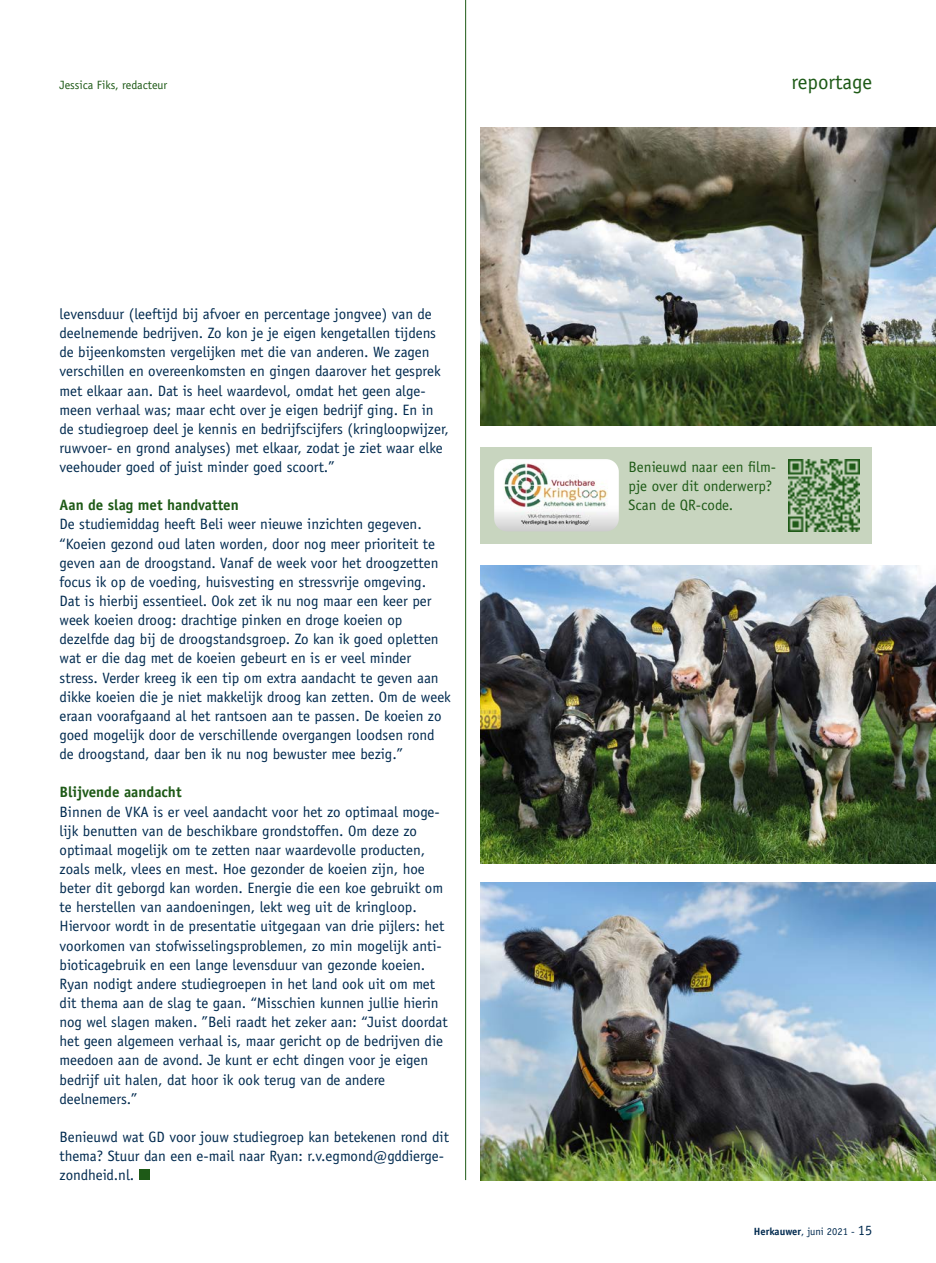
<style>
.page{position:relative;width:936px;height:1263px;background:#fff}
.page>*{position:absolute;margin:0;border:0;box-sizing:border-box;transform-origin:0 0}
.t1{font:21px "Officina Sans Std";color:#1e5a17}
.t2{font:15px/19.2px "Officina Sans Std";color:#002a4f}
.t3{font:15px/19.2px "Officina Sans Std";color:#1e5a17}
.t4{font:700 15px "Officina Sans Std";color:#1e5a17}
.t5{font:12px "Officina Sans Std";color:#1e5a17}
.t6{font:10.5px "Officina Sans Std";color:#002a4f}
.s1{font-weight:700}
.s2{font-size:14.25px}
</style>
<div class="page">
<hr style="left:465px;top:0;width:1px;height:1180px;background:#1e5a17">
<img style="left:480px;top:128px;width:455px;height:297px">
<img style="left:480px;top:882px;width:455px;height:298px">
<img style="left:480px;top:566px;width:455px;height:297px">
<div style="left:480px;top:447px;width:392px;height:97px;background:#c8d5bf"></div>
<img style="left:788px;top:460px;width:71px;height:71px">
<div style="left:139px;top:1169px;width:10px;height:11px;background:#1e5a17"></div>
<img style="left:494px;top:459px;width:124px;height:72px">
<p class="t5" style="left:60px;top:78px;width:109px">Jessica Fiks, redacteur</p>
<h1 class="t1" style="left:791px;top:70px;width:82px">reportage</h1>
<p class="t2" style="left:60px;top:304px;width:391px">levensduur (leeftijd bij afvoer en percentage jongvee) van de deelnemende bedrijven. Zo kon je je eigen kengetallen tijdens de bijeenkomsten vergelijken met die van anderen. We zagen verschillen en overeenkomsten en gingen daarover het gesprek met elkaar aan. Dat is heel waardevol, omdat het geen alge&shy;meen verhaal was; maar echt over je eigen bedrijf ging. En in de studiegroep deel je kennis en bedrijfscijfers (kringloopwijzer, ruwvoer- en grond analyses) met elkaar, zodat je ziet waar elke veehouder goed of juist minder goed scoort.”</p>
<p class="t4" style="left:60px;top:496px;width:181px">Aan de slag met handvatten</p>
<p class="t2" style="left:60px;top:515px;width:393px">De studiemiddag heeft Beli weer nieuwe inzichten gegeven. “Koeien gezond oud laten worden, door nog meer prioriteit te geven aan de droogstand. Vanaf de week voor het droogzetten focus ik op de voeding, huisvesting en stressvrije omgeving.<br>Dat is hierbij essentieel. Ook zet ik nu nog maar een keer per week koeien droog: drachtige pinken en droge koeien op dezelfde dag bij de droogstandsgroep. Zo kan ik goed opletten wat er die dag met de koeien gebeurt en is er veel minder stress. Verder kreeg ik een tip om extra aandacht te geven aan dikke koeien die je niet makkelijk droog kan zetten. Om de week eraan voorafgaand al het rantsoen aan te passen. De koeien zo goed mogelijk door de verschillende overgangen loodsen rond de droogstand, daar ben ik nu nog bewuster mee bezig.”</p>
<p class="t4" style="left:60px;top:783px;width:123px">Blijvende aandacht</p>
<p class="t2" style="left:60px;top:802px;width:389px">Binnen de VKA is er veel aandacht voor het zo optimaal moge&shy;lijk benutten van de beschikbare grondstoffen. Om deze zo optimaal mogelijk om te zetten naar waardevolle producten, zoals melk, vlees en mest. Hoe gezonder de koeien zijn, hoe beter dit geborgd kan worden. Energie die een koe gebruikt om te herstellen van aandoeningen, lekt weg uit de kringloop.<br>Hiervoor wordt in de presentatie uitgegaan van drie pijlers: het voorkomen van stofwisselingsproblemen, zo min mogelijk anti&shy;bioticagebruik en een lange levensduur van gezonde koeien.<br>Ryan nodigt andere studiegroepen in het land ook uit om met dit thema aan de slag te gaan. “Misschien kunnen jullie hierin nog wel slagen maken. ”Beli raadt het zeker aan: “Juist doordat het geen algemeen verhaal is, maar gericht op de bedrijven die meedoen aan de avond. Je kunt er echt dingen voor je eigen bedrijf uit halen, dat hoor ik ook terug van de andere deelnemers.”</p>
<p class="t2" style="left:60px;top:1127px;width:391px">Benieuwd wat GD voor jouw studiegroep kan betekenen rond dit thema? Stuur dan een e-mail naar Ryan: r.v.egmond@gddierge&shy;zondheid.nl.</p>
<p class="t3" style="left:628px;top:457px;width:149px">Benieuwd naar een film&shy;pje over dit onderwerp?<br>Scan de QR-code.</p>
<p class="t6" style="left:753px;top:1225px;width:120px"><span class="s1">Herkauwer</span>, juni 2021 - <span class="s2">15</span></p>
</div>
